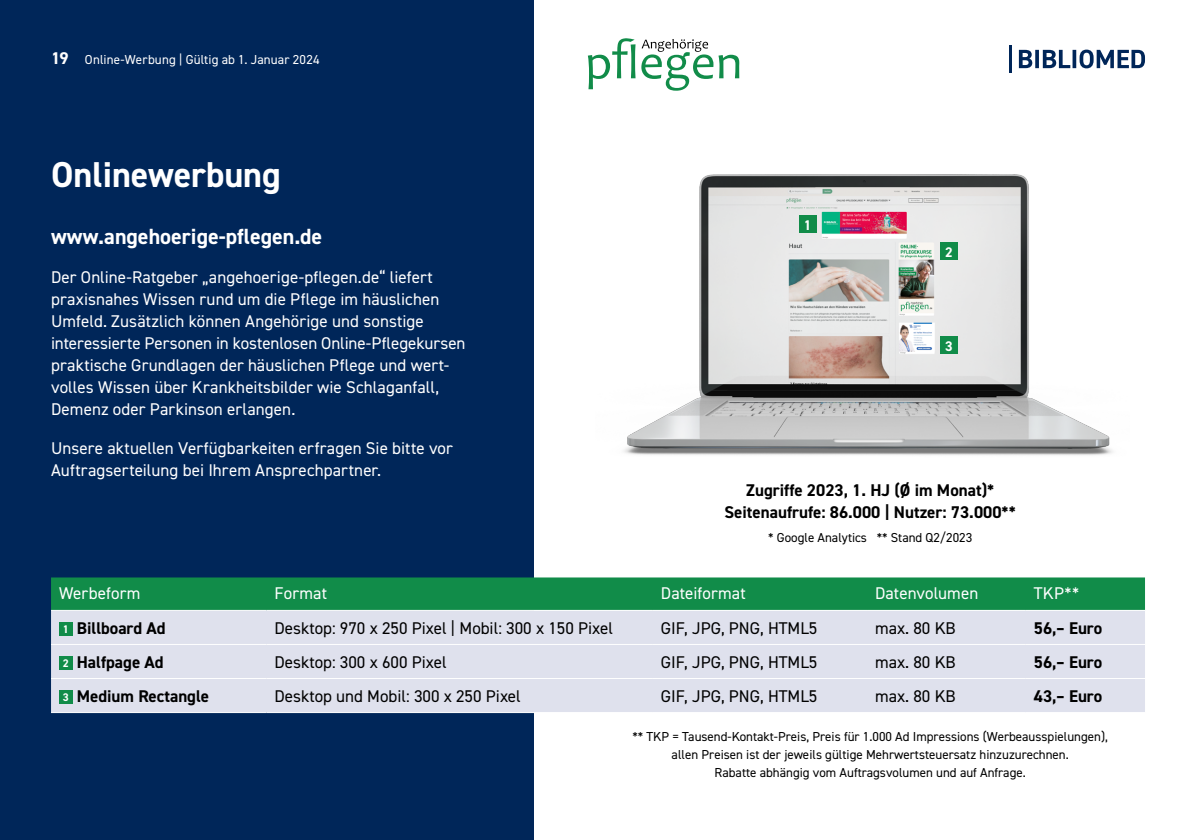
<style>
.page{position:relative;width:1191px;height:840px;background:#fff}
.page>*{position:absolute;margin:0;border:0;box-sizing:border-box;transform-origin:0 0}
.t1{font:700 36px "DIN2014";color:#fff}
.t2{font:700 22px "DIN2014";color:#fff}
.t3{font:17px/22px "DIN2014";letter-spacing:.005em;color:#fff}
.t4{font:17px "DIN2014";color:#000}
.t5{font:700 17px/22px "DIN2014";color:#000;text-align:center}
.t6{font:700 14px "DIN2014";color:#fff}
.t7{font:13px/18px "DIN2014";color:#000;text-align:center}
.t8{font:13px "DIN2014";letter-spacing:.015em;color:#fff}
.s1{font-weight:700;font-size:17px}
.s2{font-size:11.2px;color:#fff}
</style>
<div class="page">
<div style="left:0;top:0;width:533px;height:839px;background:#002659"></div>
<div style="left:51px;top:577px;width:1094px;height:32px;background:#118c49"></div>
<div style="left:51px;top:610px;width:1094px;height:101px;background:#dfe1ed"></div>
<hr style="left:51px;top:609px;width:215px;height:1px;background:#fff">
<hr style="left:266px;top:609px;width:387px;height:1px;background:#fff">
<hr style="left:51px;top:643px;width:215px;height:1px;background:#fff">
<hr style="left:266px;top:643px;width:387px;height:1px;background:#fff">
<hr style="left:653px;top:643px;width:214px;height:1px;background:#fff">
<hr style="left:867px;top:643px;width:158px;height:1px;background:#fff">
<hr style="left:1025px;top:643px;width:120px;height:1px;background:#fff">
<hr style="left:51px;top:677px;width:215px;height:1px;background:#fff">
<hr style="left:266px;top:677px;width:387px;height:1px;background:#fff">
<hr style="left:653px;top:677px;width:214px;height:1px;background:#fff">
<hr style="left:867px;top:677px;width:158px;height:1px;background:#fff">
<hr style="left:1025px;top:677px;width:120px;height:1px;background:#fff">
<hr style="left:51px;top:711px;width:215px;height:1px;background:#fff">
<hr style="left:266px;top:711px;width:387px;height:1px;background:#fff">
<div style="left:59px;top:621px;width:14px;height:14px;background:#118c49"></div>
<div style="left:59px;top:655px;width:14px;height:14px;background:#118c49"></div>
<div style="left:59px;top:689px;width:14px;height:14px;background:#118c49"></div>
<img style="left:624px;top:174px;width:489px;height:281px">
<div style="left:940px;top:336px;width:17px;height:17px;background:#118c49"></div>
<div style="left:940px;top:243px;width:17px;height:17px;background:#118c49"></div>
<div style="left:799px;top:215px;width:17px;height:17px;background:#118c49"></div>
<svg style="left:588px;top:38px;width:47px;height:51px"></svg>
<svg style="left:641px;top:39px;width:98px;height:52px"></svg>
<hr style="left:1009px;top:45px;width:2px;height:27px;background:#002659">
<svg style="left:1019px;top:50px;width:126px;height:18px"></svg>
<p class="t8" style="left:51px;top:52px;width:270px"><span class="s1">19</span> Online-Werbung | Gültig ab 1. Januar 2024</p>
<h1 class="t1" style="left:51px;top:150px;width:231px">Onlinewerbung</h1>
<p class="t2" style="left:51px;top:222px;width:273px">www.angehoerige-pflegen.de</p>
<p class="t3" style="left:51px;top:266px;width:416px">Der Online-Ratgeber „angehoerige-pflegen.de“ liefert praxisnahes Wissen rund um die Pflege im häuslichen Umfeld. Zusätzlich können Angehörige und sonstige interessierte Personen in kostenlosen Online-Pflegekursen praktische Grundlagen der häuslichen Pflege und wert&shy;volles Wissen über Krankheitsbilder wie Schlaganfall, Demenz oder Parkinson erlangen.</p>
<p class="t3" style="left:51px;top:437px;width:403px">Unsere aktuellen Verfügbarkeiten erfragen Sie bitte vor<br>Auftragserteilung bei Ihrem Ansprechpartner.</p>
<p class="t6" style="left:804px;top:215px;width:9px">1</p>
<p class="t6" style="left:945px;top:242px;width:9px">2</p>
<p class="t6" style="left:945px;top:336px;width:9px">3</p>
<p class="t5" style="left:724px;top:478px;width:293px">Zugriffe 2023, 1. HJ (Ø im Monat)*<br>Seitenaufrufe: 86.000 | Nutzer: 73.000**</p>
<p class="t7" style="left:768px;top:527px;width:205px">* Google Analytics ** Stand Q2/2023</p>
<p class="t3" style="left:59px;top:581px;width:83px">Werbeform</p>
<p class="t3" style="left:274px;top:581px;width:54px">Format</p>
<p class="t3" style="left:661px;top:581px;width:86px">Dateiformat</p>
<p class="t3" style="left:875px;top:581px;width:105px">Datenvolumen</p>
<p class="t3" style="left:1033px;top:581px;width:47px">TKP**</p>
<p class="t5" style="left:63px;top:616px;width:104px"><span class="s2">1</span> Billboard Ad</p>
<p class="t4" style="left:274px;top:617px;width:340px">Desktop: 970 x 250 Pixel | Mobil: 300 x 150 Pixel</p>
<p class="t4" style="left:661px;top:617px;width:158px">GIF, JPG, PNG, HTML5</p>
<p class="t4" style="left:875px;top:617px;width:82px">max. 80 KB</p>
<p class="t5" style="left:1033px;top:616px;width:70px">56,– Euro</p>
<p class="t5" style="left:63px;top:650px;width:102px"><span class="s2">2</span> Halfpage Ad</p>
<p class="t4" style="left:274px;top:651px;width:174px">Desktop: 300 x 600 Pixel</p>
<p class="t4" style="left:661px;top:651px;width:158px">GIF, JPG, PNG, HTML5</p>
<p class="t4" style="left:875px;top:651px;width:82px">max. 80 KB</p>
<p class="t5" style="left:1033px;top:650px;width:70px">56,– Euro</p>
<p class="t5" style="left:63px;top:684px;width:148px"><span class="s2">3</span> Medium Rectangle</p>
<p class="t4" style="left:274px;top:685px;width:248px">Desktop und Mobil: 300 x 250 Pixel</p>
<p class="t4" style="left:661px;top:685px;width:158px">GIF, JPG, PNG, HTML5</p>
<p class="t4" style="left:875px;top:685px;width:82px">max. 80 KB</p>
<p class="t5" style="left:1033px;top:684px;width:70px">43,– Euro</p>
<p class="t7" style="left:632px;top:726px;width:477px">** TKP = Tausend-Kontakt-Preis, Preis für 1.000 Ad Impressions (Werbeausspielungen), allen Preisen ist der jeweils gültige Mehrwertsteuersatz hinzuzurechnen.<br>Rabatte abhängig vom Auftragsvolumen und auf Anfrage.</p>
</div>
